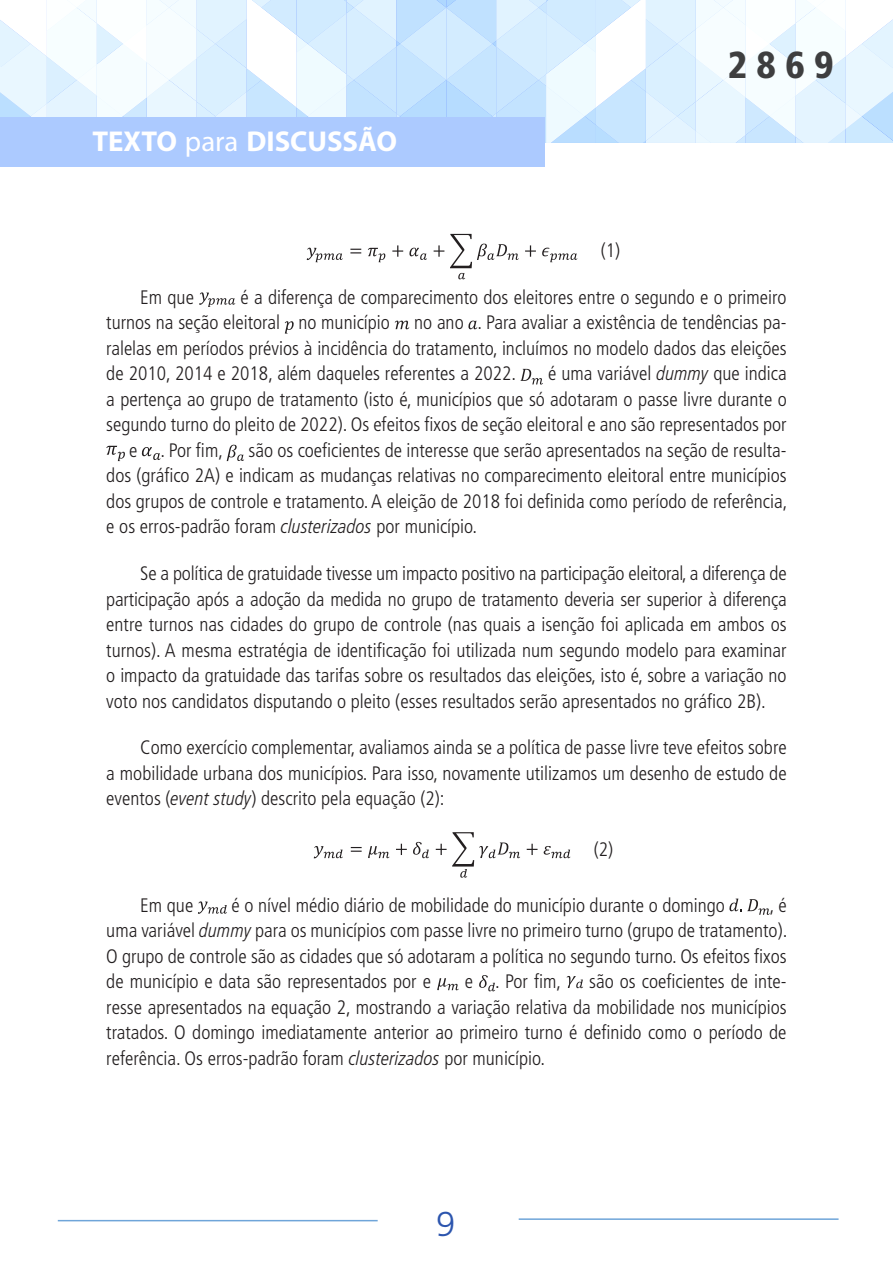
<style>
.page{position:relative;width:893px;height:1263px;background:#fff}
.page>*{position:absolute;margin:0;border:0;box-sizing:border-box;transform-origin:0 0}
.t1{font:900 condensed 37.5px "Frutiger LT Pro";color:#3e3e3f}
.t2{font:300 34.5px "Frutiger LT Pro";color:#2c55ae}
.t3{font:700 28.8px "Myriad Pro";color:#fff}
.texto_corrido{font:300 condensed 19.5px/25.5px "Frutiger LT Pro";color:#231f20;text-align:justify}
.s1{font-weight:400}
.s2{font-style:italic}
</style>
<div class="page">
<svg style="left:0;top:0;width:893px;height:143px"></svg>
<div style="left:0;top:118px;width:545px;height:49px;background:#accaff"></div>
<hr style="left:519px;top:1218px;width:319px;height:2px;background:#6fa5d9">
<hr style="left:58px;top:1220px;width:320px;height:1px;background:#6fa5d9">
<svg style="left:307px;top:248px;width:36px;height:14px"></svg>
<svg style="left:350px;top:249px;width:11px;height:4px"></svg>
<svg style="left:368px;top:248px;width:17px;height:14px"></svg>
<svg style="left:392px;top:245px;width:11px;height:12px"></svg>
<svg style="left:409px;top:248px;width:18px;height:12px"></svg>
<svg style="left:434px;top:245px;width:10px;height:12px"></svg>
<svg style="left:450px;top:234px;width:69px;height:45px"></svg>
<svg style="left:525px;top:245px;width:11px;height:12px"></svg>
<svg style="left:542px;top:248px;width:35px;height:14px"></svg>
<svg style="left:199px;top:292px;width:36px;height:15px"></svg>
<svg style="left:285px;top:321px;width:9px;height:13px"></svg>
<svg style="left:395px;top:321px;width:14px;height:8px"></svg>
<svg style="left:468px;top:321px;width:9px;height:8px"></svg>
<svg style="left:520px;top:369px;width:23px;height:16px"></svg>
<svg style="left:106px;top:446px;width:19px;height:15px"></svg>
<svg style="left:142px;top:447px;width:19px;height:13px"></svg>
<svg style="left:227px;top:445px;width:17px;height:16px"></svg>
<svg style="left:314px;top:846px;width:29px;height:12px"></svg>
<svg style="left:351px;top:847px;width:11px;height:5px"></svg>
<svg style="left:368px;top:846px;width:21px;height:12px"></svg>
<svg style="left:396px;top:844px;width:11px;height:11px"></svg>
<svg style="left:413px;top:842px;width:16px;height:16px"></svg>
<svg style="left:436px;top:832px;width:84px;height:46px"></svg>
<svg style="left:527px;top:844px;width:10px;height:11px"></svg>
<svg style="left:544px;top:846px;width:26px;height:12px"></svg>
<svg style="left:198px;top:901px;width:29px;height:13px"></svg>
<svg style="left:729px;top:898px;width:41px;height:17px"></svg>
<svg style="left:437px;top:978px;width:22px;height:12px"></svg>
<svg style="left:479px;top:975px;width:16px;height:16px"></svg>
<svg style="left:567px;top:976px;width:16px;height:12px"></svg>
<h3 class="t3" style="left:92px;top:122px;width:306px">TEXTO <span class="s1">para</span> DISCUSSÃO</h3>
<p class="texto_corrido" style="left:601px;top:238px;width:21px">(1)</p>
<h1 class="t1" style="left:728px;top:42px;width:108px">2869</h1>
<p class="texto_corrido" style="left:106px;top:284px;width:682px;text-indent:134px">é a diferença de comparecimento dos eleitores entre o segundo e o primeiro turnos na seção eleitoral no município no ano . Para avaliar a existência de tendências pa&shy;ralelas em períodos prévios à incidência do tratamento, incluímos no modelo dados das eleições de 2010, 2014 e 2018, além daqueles referentes a 2022.</p>
<p class="texto_corrido" style="left:140px;top:284px;width:55px">Em que</p>
<p class="texto_corrido" style="left:548px;top:361px;width:240px">é uma variável <span class="s2">dummy</span> que indica</p>
<p class="texto_corrido" style="left:106px;top:386px;width:682px">a pertença ao grupo de tratamento (isto é, municípios que só adotaram o passe livre durante o</p>
<p class="texto_corrido" style="left:106px;top:412px;width:682px">segundo turno do pleito de 2022). Os efeitos fixos de seção eleitoral e ano são representados por</p>
<p class="texto_corrido" style="left:129px;top:437px;width:95px">e . Por fim,</p>
<p class="texto_corrido" style="left:106px;top:437px;width:683px;text-indent:142px">são os coeficientes de interesse que serão apresentados na seção de resulta&shy;dos (gráfico 2A) e indicam as mudanças relativas no comparecimento eleitoral entre municípios dos grupos de controle e tratamento. A eleição de 2018 foi definida como período de referência, e os erros-padrão foram <span class="s2">clusterizados</span> por município.</p>
<p class="texto_corrido" style="left:106px;top:561px;width:682px;text-indent:34px">Se a política de gratuidade tivesse um impacto positivo na participação eleitoral, a diferença de participação após a adoção da medida no grupo de tratamento deveria ser superior à diferença entre turnos nas cidades do grupo de controle (nas quais a isenção foi aplicada em ambos os turnos). A mesma estratégia de identificação foi utilizada num segundo modelo para examinar o impacto da gratuidade das tarifas sobre os resultados das eleições, isto é, sobre a variação no voto nos candidatos disputando o pleito (esses resultados serão apresentados no gráfico 2B).</p>
<p class="texto_corrido" style="left:106px;top:735px;width:682px;text-indent:34px">Como exercício complementar, avaliamos ainda se a política de passe livre teve efeitos sobre a mobilidade urbana dos municípios. Para isso, novamente utilizamos um desenho de estudo de eventos (<span class="s2">event study</span>) descrito pela equação (2):</p>
<p class="texto_corrido" style="left:594px;top:837px;width:21px">(2)</p>
<p class="texto_corrido" style="left:140px;top:892px;width:55px">Em que</p>
<p class="texto_corrido" style="left:232px;top:892px;width:495px">é o nível médio diário de mobilidade do município durante o domingo</p>
<p class="texto_corrido" style="left:106px;top:892px;width:683px;text-indent:663px">, é uma variável <span class="s2">dummy</span> para os municípios com passe livre no primeiro turno (grupo de tratamento).<br>O grupo de controle são as cidades que só adotaram a política no segundo turno. Os efeitos fixos de município e data são representados por e</p>
<p class="texto_corrido" style="left:106px;top:969px;width:682px;text-indent:483px">são os coeficientes de inte&shy;resse apresentados na equação 2, mostrando a variação relativa da mobilidade nos municípios tratados. O domingo imediatamente anterior ao primeiro turno é definido como o período de referência. Os erros-padrão foram <span class="s2">clusterizados</span> por município.</p>
<p class="texto_corrido" style="left:465px;top:969px;width:98px">e . Por fim,</p>
<h2 class="t2" style="left:436px;top:1204px;width:21px">9</h2>
</div>
